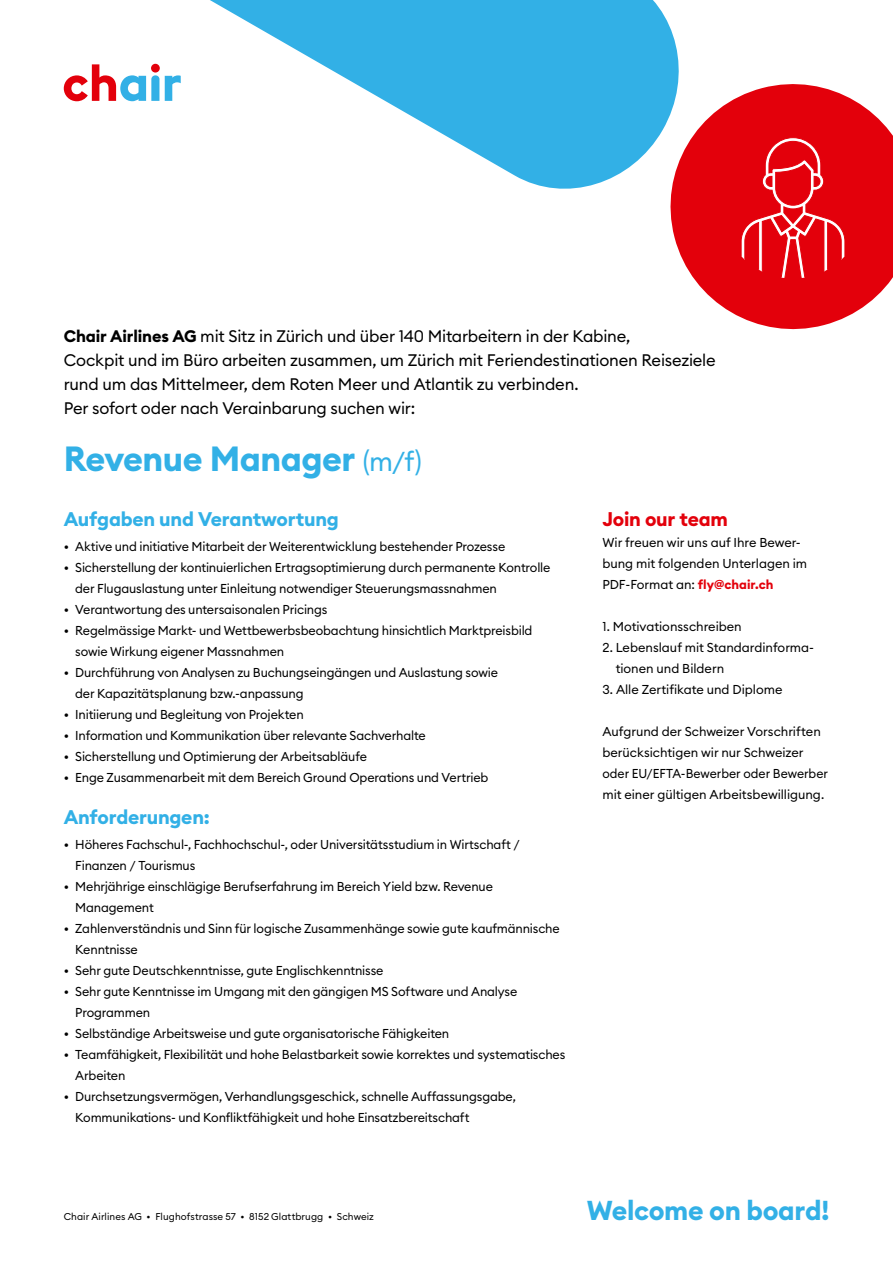
<style>
.page{position:relative;width:893px;height:1263px;background:#fff}
.page>*{position:absolute;margin:0;border:0;box-sizing:border-box;transform-origin:0 0}
.t1{font:700 34.5px "Euclid Circular B";letter-spacing:-.015em;color:#32b0e6}
.t2{font:700 27px "Euclid Circular B";letter-spacing:-.015em;color:#32b0e6}
.t3{font:700 19.5px "Euclid Circular B";letter-spacing:-.01em;color:#32b0e6}
.t4{font:700 19.5px "Euclid Circular B";letter-spacing:-.01em;color:#e3000b}
.t5{font:16.5px/24px "Euclid Circular B";letter-spacing:-.015em;color:#000}
.t6{font:12.75px/21px "Euclid Circular B";letter-spacing:-.01em;color:#000}
.t7{font:9.75px "Euclid Circular B";letter-spacing:.005em;color:#000}
.s1{font-weight:700}
.s2{font-weight:400;font-size:27px}
.s3{font-weight:700;color:#e3000b}
</style>
<div class="page">
<svg style="left:63px;top:0;width:616px;height:189px"></svg>
<svg style="left:657px;top:71px;width:236px;height:259px;fill:#e3000b"></svg>
<svg style="left:741px;top:137px;width:104px;height:142px;background:#e6212b"></svg>
<p class="t5" style="left:64px;top:324px;width:653px"><span class="s1">Chair Airlines AG</span> mit Sitz in Zürich und über 140 Mitarbeitern in der Kabine,<br>Cockpit und im Büro arbeiten zusammen, um Zürich mit Feriendestinationen Reiseziele rund um das Mittelmeer, dem Roten Meer und Atlantik zu verbinden.<br>Per sofort oder nach Verainbarung suchen wir:</p>
<h1 class="t1" style="left:64px;top:437px;width:360px">Revenue Manager <span class="s2">(m/f)</span></h1>
<h3 class="t3" style="left:64px;top:506px;width:277px">Aufgaben und Verantwortung</h3>
<p class="t6" style="left:64px;top:536px;width:443px">• Aktive und initiative Mitarbeit der Weiterentwicklung bestehender Prozesse</p>
<p class="t6" style="left:75px;top:557px;width:477px;text-indent:-11px">• Sicherstellung der kontinuierlichen Ertragsoptimierung durch permanente Kontrolle der Flugauslastung unter Einleitung notwendiger Steuerungsmassnahmen</p>
<p class="t6" style="left:64px;top:599px;width:265px">• Verantwortung des untersaisonalen Pricings</p>
<p class="t6" style="left:75px;top:620px;width:459px;text-indent:-11px">• Regelmässige Markt- und Wettbewerbsbeobachtung hinsichtlich Marktpreisbild sowie Wirkung eigener Massnahmen</p>
<p class="t6" style="left:75px;top:662px;width:424px;text-indent:-11px">• Durchführung von Analysen zu Buchungseingängen und Auslastung sowie der Kapazitätsplanung bzw.-anpassung</p>
<p class="t6" style="left:64px;top:704px;width:241px">• Initiierung und Begleitung von Projekten</p>
<p class="t6" style="left:64px;top:725px;width:364px">• Information und Kommunikation über relevante Sachverhalte</p>
<p class="t6" style="left:64px;top:746px;width:305px">• Sicherstellung und Optimierung der Arbeitsabläufe</p>
<p class="t6" style="left:64px;top:767px;width:426px">• Enge Zusammenarbeit mit dem Bereich Ground Operations und Vertrieb</p>
<h3 class="t3" style="left:64px;top:804px;width:148px">Anforderungen:</h3>
<p class="t6" style="left:75px;top:834px;width:446px;text-indent:-11px">• Höheres Fachschul-, Fachhochschul-, oder Universitätsstudium in Wirtschaft /<br>Finanzen / Tourismus</p>
<p class="t6" style="left:75px;top:876px;width:419px;text-indent:-11px">• Mehrjährige einschlägige Berufserfahrung im Bereich Yield bzw. Revenue<br>Management</p>
<p class="t6" style="left:75px;top:918px;width:486px;text-indent:-11px">• Zahlenverständnis und Sinn für logische Zusammenhänge sowie gute kaufmännische<br>Kenntnisse</p>
<p class="t6" style="left:64px;top:960px;width:321px">• Sehr gute Deutschkenntnisse, gute Englischkenntnisse</p>
<p class="t6" style="left:75px;top:981px;width:444px;text-indent:-11px">• Sehr gute Kenntnisse im Umgang mit den gängigen MS Software und Analyse<br>Programmen</p>
<p class="t6" style="left:64px;top:1023px;width:387px">• Selbständige Arbeitsweise und gute organisatorische Fähigkeiten</p>
<p class="t6" style="left:75px;top:1044px;width:492px;text-indent:-11px">• Teamfähigkeit, Flexibilität und hohe Belastbarkeit sowie korrektes und systematisches<br>Arbeiten</p>
<p class="t6" style="left:75px;top:1086px;width:442px;text-indent:-11px">• Durchsetzungsvermögen, Verhandlungsgeschick, schnelle Auffassungsgabe,<br>Kommunikations- und Konfliktfähigkeit und hohe Einsatzbereitschaft</p>
<h3 class="t4" style="left:602px;top:506px;width:127px">Join our team</h3>
<p class="t6" style="left:602px;top:532px;width:206px">Wir freuen wir uns auf Ihre Bewer&shy;bung mit folgenden Unterlagen im<br>PDF-Format an: <span class="s3">fly@chair.ch</span></p>
<p class="t6" style="left:602px;top:616px;width:141px">1. Motivationsschreiben</p>
<p class="t6" style="left:616px;top:637px;width:200px;text-indent:-13px">2. Lebenslauf mit Standardinforma&shy;tionen und Bildern</p>
<p class="t6" style="left:602px;top:679px;width:182px">3. Alle Zertifikate und Diplome</p>
<p class="t6" style="left:602px;top:721px;width:227px">Aufgrund der Schweizer Vorschriften berücksichtigen wir nur Schweizer oder EU/EFTA-Bewerber oder Bewerber mit einer gültigen Arbeitsbewilligung.</p>
<p class="t7" style="left:64px;top:1211px;width:312px">Chair Airlines AG • Flughofstrasse 57 • 8152 Glattbrugg • Schweiz</p>
<h2 class="t2" style="left:587px;top:1193px;width:244px">Welcome on board!</h2>
</div>
